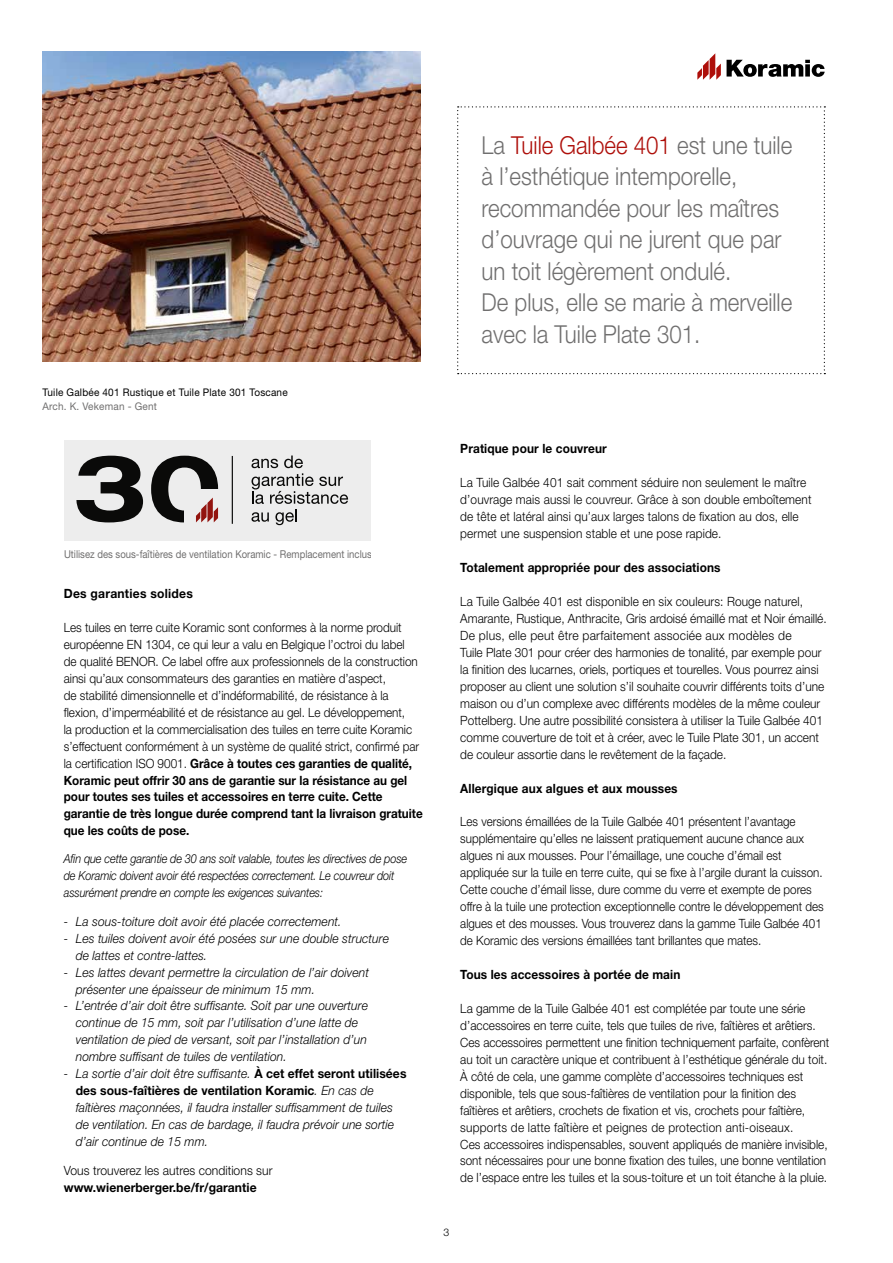
<style>
.page{position:relative;width:893px;height:1263px;background:#fff}
.page>*{position:absolute;margin:0;border:0;box-sizing:border-box;transform-origin:0 0}
.t1{font:700 expanded 91.5px "Helvetica Neue LT Std";color:#0a0a09}
.t2{font:300 24.75px/31.5px "Helvetica Neue LT Std";color:#706f6f;scale:.9 1}
.t3{font:300 12.75px/17px "Helvetica Neue LT Std";color:#000;scale:.93 1}
.t4{font:300 12.75px/17px "Helvetica Neue LT Std";color:#000;scale:.92 1}
.t5{font:italic 300 12.75px/17px "Helvetica Neue LT Std";letter-spacing:.005em;color:#000;scale:.95 1}
.t6{font:300 12.75px/17px "Helvetica Neue LT Std";color:#000;scale:.91 1}
.t7{font:700 12.75px "Helvetica Neue LT Std";letter-spacing:.01em;color:#000;scale:.93 1}
.t8{font:700 12.75px "Helvetica Neue LT Std";letter-spacing:.01em;color:#000;scale:.95 1}
.t9{font:300 12.75px "Helvetica Neue LT Std";color:#000;scale:.95 1}
.t10{font:italic 300 12.45px/17px "Helvetica Neue LT Std";letter-spacing:-.01em;color:#000;scale:.88 1}
.t11{font:10.8px "Helvetica Neue LT Std";color:#706f6f;scale:.88 1}
.t12{font:10.5px "Helvetica Neue LT Std";letter-spacing:.02em;color:#000;scale:.95 1}
.t13{font:10.5px "Helvetica Neue LT Std";letter-spacing:.02em;color:#706f6f;scale:.95 1}
.t14{font:300 10.5px "Helvetica Neue LT Std";color:#000}
.s1{font-weight:700}
.s2{font-weight:700;font-style:normal}
.s3{color:#ae0f0a}
</style>
<div class="page">
<svg style="left:457px;top:106px;width:368px;height:268px"></svg>
<svg style="left:697px;top:53px;width:128px;height:27px"></svg>
<div style="left:64px;top:440px;width:307px;height:101px;background:#ededed"></div>
<hr style="left:232px;top:456px;width:1px;height:68px;background:#0a0a09">
<svg style="left:196px;top:498px;width:22px;height:24px"></svg>
<svg style="left:252px;top:455px;width:96px;height:70px"></svg>
<img style="left:43px;top:51px;width:378px;height:310px">
<p class="t12" style="left:43px;top:386px;width:260px">Tuile Galbée 401 Rustique et Tuile Plate 301 Toscane</p>
<p class="t13" style="left:43px;top:400px;width:122px">Arch. K. Vekeman - Gent</p>
<h1 class="t1" style="left:73px;top:431px;width:151px">30</h1>
<p class="t11" style="left:64px;top:548px;width:351px">Utilisez des sous-faîtières de ventilation Koramic - Remplacement inclus</p>
<p class="t8" style="left:64px;top:586px;width:137px">Des garanties solides</p>
<p class="t4" style="left:64px;top:619px;width:392px">Les tuiles en terre cuite Koramic sont conformes à la norme produit européenne EN 1304, ce qui leur a valu en Belgique l’octroi du label<br>de qualité BENOR. Ce label offre aux professionnels de la construction ainsi qu’aux consommateurs des garanties en matière d’aspect,<br>de stabilité dimensionnelle et d’indéformabilité, de résistance à la flexion, d’imperméabilité et de résistance au gel. Le développement,<br>la production et la commercialisation des tuiles en terre cuite Koramic s’effectuent conformément à un système de qualité strict, confirmé par la certification ISO 9001. <span class="s1">Grâce à toutes ces garanties de qualité, Koramic peut offrir 30 ans de garantie sur la résistance au gel pour toutes ses tuiles et accessoires en terre cuite. Cette garantie de très longue durée comprend tant la livraison gratuite que les coûts de pose.</span></p>
<p class="t10" style="left:64px;top:850px;width:392px">Afin que cette garantie de 30 ans soit valable, toutes les directives de pose de Koramic doivent avoir été respectées correctement. Le couvreur doit assurément prendre en compte les exigences suivantes:</p>
<p class="t5" style="left:64px;top:912px;width:294px">- La sous-toiture doit avoir été placée correctement.</p>
<p class="t5" style="left:76px;top:929px;width:331px;text-indent:-12px">- Les tuiles doivent avoir été posées sur une double structure de lattes et contre-lattes.</p>
<p class="t5" style="left:76px;top:963px;width:310px;text-indent:-12px">- Les lattes devant permettre la circulation de l’air doivent présenter une épaisseur de minimum 15 mm.</p>
<p class="t5" style="left:76px;top:997px;width:309px;text-indent:-12px">- L’entrée d’air doit être suffisante. Soit par une ouverture continue de 15 mm, soit par l’utilisation d’une latte de ventilation de pied de versant, soit par l’installation d’un nombre suffisant de tuiles de ventilation.</p>
<p class="t5" style="left:76px;top:1065px;width:350px;text-indent:-12px">- La sortie d’air doit être suffisante. <span class="s2">À cet effet seront utilisées des sous-faîtières de ventilation Koramic</span>. En cas de faîtières maçonnées, il faudra installer suffisamment de tuiles de ventilation. En cas de bardage, il faudra prévoir une sortie d’air continue de 15 mm.</p>
<p class="t9" style="left:64px;top:1163px;width:221px">Vous trouverez les autres conditions sur</p>
<p class="t8" style="left:64px;top:1179px;width:205px">www.wienerberger.be/fr/garantie</p>
<h2 class="t2" style="left:482px;top:129px;width:347px">La <span class="s3">Tuile Galbée 401</span> est une tuile à l’esthétique intemporelle, recommandée pour les maîtres d’ouvrage qui ne jurent que par un toit légèrement ondulé.<br>De plus, elle se marie à merveille avec la Tuile Plate 301.</h2>
<p class="t7" style="left:460px;top:441px;width:159px">Pratique pour le couvreur</p>
<p class="t3" style="left:460px;top:474px;width:379px">La Tuile Galbée 401 sait comment séduire non seulement le maître d’ouvrage mais aussi le couvreur. Grâce à son double emboîtement de tête et latéral ainsi qu’aux larges talons de fixation au dos, elle permet une suspension stable et une pose rapide.</p>
<p class="t7" style="left:460px;top:560px;width:281px">Totalement appropriée pour des associations</p>
<p class="t3" style="left:460px;top:593px;width:395px">La Tuile Galbée 401 est disponible en six couleurs: Rouge naturel, Amarante, Rustique, Anthracite, Gris ardoisé émaillé mat et Noir émaillé.<br>De plus, elle peut être parfaitement associée aux modèles de<br>Tuile Plate 301 pour créer des harmonies de tonalité, par exemple pour la finition des lucarnes, oriels, portiques et tourelles. Vous pourrez ainsi proposer au client une solution s’il souhaite couvrir différents toits d’une maison ou d’un complexe avec différents modèles de la même couleur Pottelberg. Une autre possibilité consistera à utiliser la Tuile Galbée 401 comme couverture de toit et à créer, avec le Tuile Plate 301, un accent de couleur assortie dans le revêtement de la façade.</p>
<p class="t7" style="left:460px;top:780px;width:235px">Allergique aux algues et aux mousses</p>
<p class="t6" style="left:460px;top:813px;width:401px">Les versions émaillées de la Tuile Galbée 401 présentent l’avantage supplémentaire qu’elles ne laissent pratiquement aucune chance aux algues ni aux mousses. Pour l’émaillage, une couche d’émail est appliquée sur la tuile en terre cuite, qui se fixe à l’argile durant la cuisson.<br>Cette couche d’émail lisse, dure comme du verre et exempte de pores offre à la tuile une protection exceptionnelle contre le développement des algues et des mousses. Vous trouverez dans la gamme Tuile Galbée 401 de Koramic des versions émaillées tant brillantes que mates.</p>
<p class="t7" style="left:460px;top:966px;width:238px">Tous les accessoires à portée de main</p>
<p class="t3" style="left:460px;top:1000px;width:398px">La gamme de la Tuile Galbée 401 est complétée par toute une série d’accessoires en terre cuite, tels que tuiles de rive, faîtières et arêtiers.<br>Ces accessoires permettent une finition techniquement parfaite, confèrent au toit un caractère unique et contribuent à l’esthétique générale du toit.<br>À côté de cela, une gamme complète d’accessoires techniques est disponible, tels que sous-faîtières de ventilation pour la finition des faîtières et arêtiers, crochets de fixation et vis, crochets pour faîtière, supports de latte faîtière et peignes de protection anti-oiseaux.<br>Ces accessoires indispensables, souvent appliqués de manière invisible, sont nécessaires pour une bonne fixation des tuiles, une bonne ventilation de l’espace entre les tuiles et la sous-toiture et un toit étanche à la pluie.</p>
<p class="t14" style="left:444px;top:1226px;width:7px">3</p>
</div>
